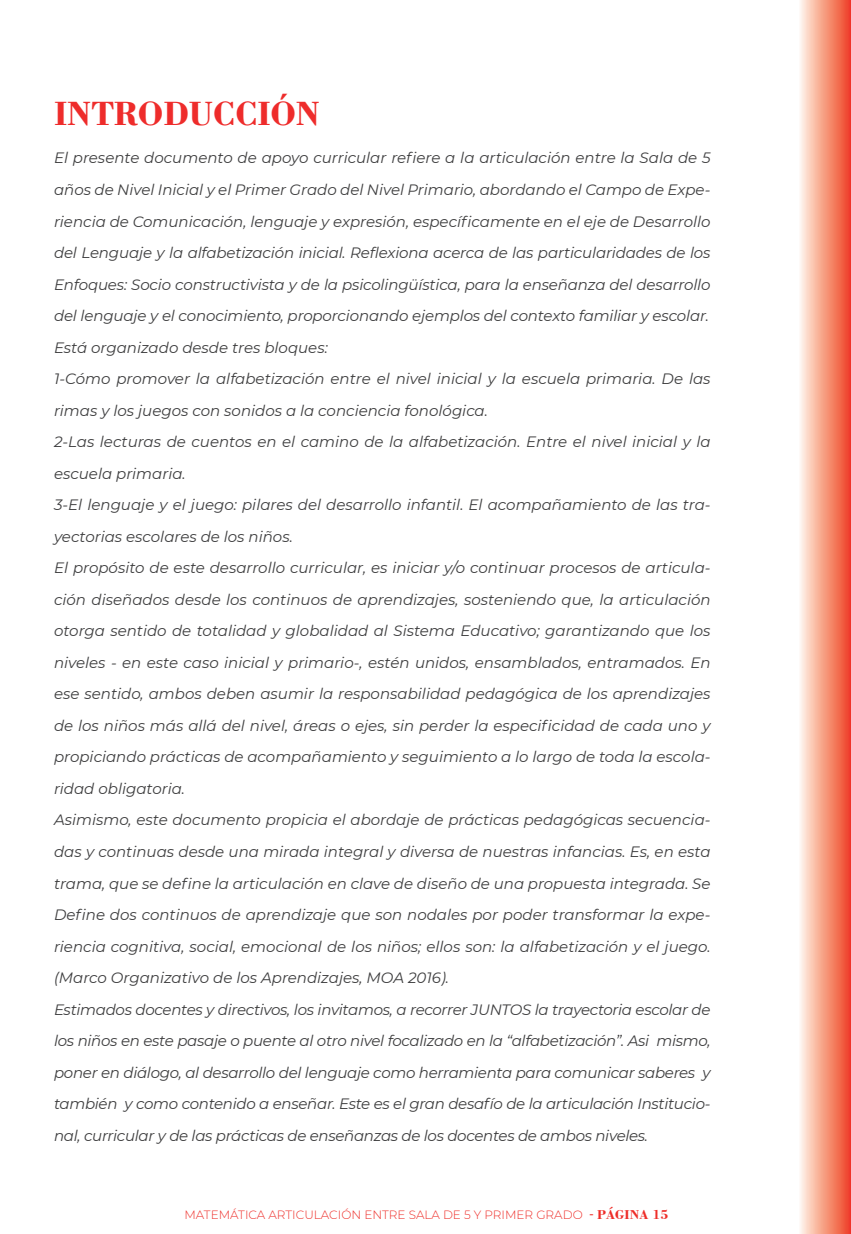
<style>
.page{position:relative;width:851px;height:1234px;background:#fff}
.page>*{position:absolute;margin:0;border:0;box-sizing:border-box;transform-origin:0 0}
.SUBTITULOS{font:700 34.5px "Bodoni";color:#ee2c2b}
.FRASES{font:italic 15px/31.5px "Montserrat";color:#3e3e3f;text-align:justify}
.t1{font:300 12px "Montserrat";color:#ee2d28}
.s1{font-weight:500}
.s2{font-family:"Bodoni BT";font-weight:700;font-size:13.5px}
</style>
<div class="page">
<div style="left:797px;top:0;width:53px;height:1233px;background:linear-gradient(to right,#fffff3,#ef4321)"></div>
<p class="SUBTITULOS" style="left:54px;top:94px;width:267px">INTRODUCCIÓN</p>
<p class="FRASES" style="left:54px;top:142px;width:658px">El presente documento de apoyo curricular refiere a la articulación entre la Sala de 5 años de Nivel Inicial y el Primer Grado del Nivel Primario, abordando el Campo de Expe&shy;riencia de Comunicación, lenguaje y expresión, específicamente en el eje de Desarrollo del Lenguaje y la alfabetización inicial. Reflexiona acerca de las particularidades de los Enfoques: Socio constructivista y de la psicolingüística, para la enseñanza del desarrollo del lenguaje y el conocimiento, proporcionando ejemplos del contexto familiar y escolar.</p>
<p class="FRASES" style="left:54px;top:331px;width:275px">Está organizado desde tres bloques:</p>
<p class="FRASES" style="left:54px;top:362px;width:658px">1-Cómo promover la alfabetización entre el nivel inicial y la escuela primaria. De las rimas y los juegos con sonidos a la conciencia fonológica.</p>
<p class="FRASES" style="left:54px;top:425px;width:658px">2-Las lecturas de cuentos en el camino de la alfabetización. Entre el nivel inicial y la escuela primaria.</p>
<p class="FRASES" style="left:54px;top:488px;width:658px">3-El lenguaje y el juego: pilares del desarrollo infantil. El acompañamiento de las tra&shy;yectorias escolares de los niños.</p>
<p class="FRASES" style="left:54px;top:551px;width:658px">El propósito de este desarrollo curricular, es iniciar y/o continuar procesos de articula&shy;ción diseñados desde los continuos de aprendizajes, sosteniendo que, la articulación otorga sentido de totalidad y globalidad al Sistema Educativo; garantizando que los niveles - en este caso inicial y primario-, estén unidos, ensamblados, entramados. En ese sentido, ambos deben asumir la responsabilidad pedagógica de los aprendizajes de los niños más allá del nivel, áreas o ejes, sin perder la especificidad de cada uno y propiciando prácticas de acompañamiento y seguimiento a lo largo de toda la escola&shy;ridad obligatoria.</p>
<p class="FRASES" style="left:54px;top:803px;width:658px">Asimismo, este documento propicia el abordaje de prácticas pedagógicas secuencia&shy;das y continuas desde una mirada integral y diversa de nuestras infancias. Es, en esta trama, que se define la articulación en clave de diseño de una propuesta integrada. Se Define dos continuos de aprendizaje que son nodales por poder transformar la expe&shy;riencia cognitiva, social, emocional de los niños; ellos son: la alfabetización y el juego. (Marco Organizativo de los Aprendizajes, MOA 2016).</p>
<p class="FRASES" style="left:54px;top:992px;width:658px">Estimados docentes y directivos, los invitamos, a recorrer JUNTOS la trayectoria escolar de los niños en este pasaje o puente al otro nivel focalizado en la “alfabetización”. Asi mismo, poner en diálogo, al desarrollo del lenguaje como herramienta para comunicar saberes y también y como contenido a enseñar. Este es el gran desafío de la articulación Institucio&shy;nal, curricular y de las prácticas de enseñanzas de los docentes de ambos niveles.</p>
<p class="t1" style="left:184px;top:1205px;width:485px">MATEMÁTICA ARTICULACIÓN ENTRE SALA DE 5 Y PRIMER GRADO <span class="s1">-</span> <span class="s2">PÁGINA 15</span></p>
</div>
